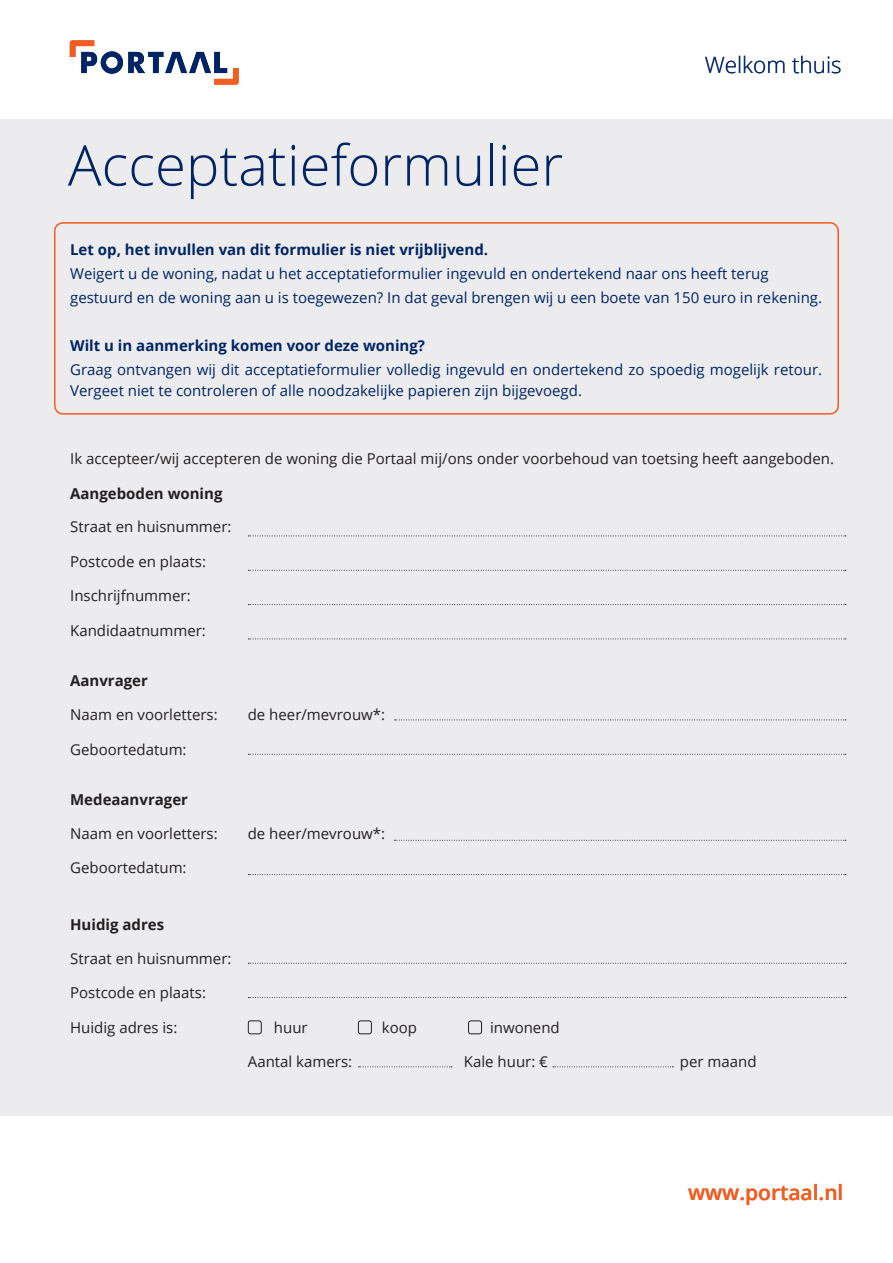
<style>
.page{position:relative;width:893px;height:1263px;background:#fff}
.page>*{position:absolute;margin:0;border:0;box-sizing:border-box;transform-origin:0 0}
.t1{font:300 56.25px "Open Sans";color:#002464}
.t2{font:300 22.5px "Open Sans";color:#002464}
.t3{font:600 21px "Open Sans";color:#f25d21}
.t4{font:15px "Open Sans";color:#231f20}
.t5{font:15px/24px "Open Sans";color:#002464}
.t6{font:700 15px "Open Sans";color:#002464}
.t7{font:700 15px "Open Sans";color:#231f20}
</style>
<div class="page">
<div style="left:0;top:119px;width:893px;height:996px;background:#ececee"></div>
<div style="left:54px;top:222px;width:785px;height:193px;border:2px solid #f25b21;border-radius:9px"></div>
<svg style="left:70px;top:40px;width:169px;height:45px"></svg>
<svg style="left:248px;top:535px;width:598px;height:1px"></svg>
<svg style="left:248px;top:963px;width:598px;height:1px"></svg>
<svg style="left:358px;top:1066px;width:95px;height:1px"></svg>
<svg style="left:553px;top:1066px;width:121px;height:1px"></svg>
<svg style="left:394px;top:719px;width:452px;height:1px"></svg>
<svg style="left:394px;top:840px;width:452px;height:1px"></svg>
<svg style="left:248px;top:604px;width:598px;height:1px"></svg>
<svg style="left:248px;top:570px;width:598px;height:1px"></svg>
<svg style="left:248px;top:997px;width:598px;height:1px"></svg>
<svg style="left:248px;top:754px;width:598px;height:1px"></svg>
<svg style="left:248px;top:874px;width:598px;height:1px"></svg>
<svg style="left:248px;top:638px;width:598px;height:1px"></svg>
<div style="left:248px;top:1020px;width:14px;height:14px;border:1px solid #231f20;border-radius:2px"></div>
<div style="left:358px;top:1020px;width:14px;height:14px;border:1px solid #231f20;border-radius:2px"></div>
<div style="left:468px;top:1020px;width:14px;height:14px;border:1px solid #231f20;border-radius:2px"></div>
<h1 class="t1" style="left:68px;top:127px;width:497px">Acceptatieformulier</h1>
<h1 class="t1" style="left:102px;top:127px;width:434px">anvra gformulier</h1>
<h2 class="t2" style="left:705px;top:49px;width:138px">Welkom thuis</h2>
<p class="t6" style="left:70px;top:239px;width:419px">Let op, het invullen van dit formulier is niet vrijblijvend.</p>
<p class="t5" style="left:70px;top:261px;width:753px">Weigert u de woning, nadat u het acceptatieformulier ingevuld en ondertekend naar ons heeft terug gestuurd en de woning aan u is toegewezen? In dat geval brengen wij u een boete van 150 euro in rekening.</p>
<p class="t6" style="left:70px;top:335px;width:356px">Wilt u in aanmerking komen voor deze woning?</p>
<p class="t5" style="left:70px;top:358px;width:753px;line-height:21px">Graag ontvangen wij dit acceptatieformulier volledig ingevuld en ondertekend zo spoedig mogelijk retour.<br>Vergeet niet te controleren of alle noodzakelijke papieren zijn bijgevoegd.</p>
<p class="t4" style="left:70px;top:448px;width:765px">Ik accepteer/wij accepteren de woning die Portaal mij/ons onder voorbehoud van toetsing heeft aangeboden.</p>
<p class="t7" style="left:70px;top:482px;width:154px">Aangeboden woning</p>
<p class="t4" style="left:70px;top:517px;width:163px">Straat en huisnummer:</p>
<p class="t4" style="left:70px;top:551px;width:137px">Postcode en plaats:</p>
<p class="t4" style="left:70px;top:586px;width:122px">Inschrijfnummer:</p>
<p class="t4" style="left:70px;top:620px;width:137px">Kandidaatnummer:</p>
<p class="t7" style="left:70px;top:670px;width:79px">Aanvrager</p>
<p class="t4" style="left:70px;top:704px;width:149px">Naam en voorletters:</p>
<p class="t4" style="left:248px;top:704px;width:139px">de heer/mevrouw*:</p>
<p class="t4" style="left:70px;top:739px;width:118px">Geboortedatum:</p>
<p class="t7" style="left:70px;top:789px;width:119px">Medeaanvrager</p>
<p class="t4" style="left:70px;top:823px;width:149px">Naam en voorletters:</p>
<p class="t4" style="left:248px;top:823px;width:139px">de heer/mevrouw*:</p>
<p class="t4" style="left:70px;top:857px;width:118px">Geboortedatum:</p>
<p class="t7" style="left:70px;top:914px;width:96px">Huidig adres</p>
<p class="t4" style="left:70px;top:948px;width:163px">Straat en huisnummer:</p>
<p class="t4" style="left:70px;top:982px;width:137px">Postcode en plaats:</p>
<p class="t4" style="left:70px;top:1017px;width:109px">Huidig adres is:</p>
<p class="t4" style="left:274px;top:1017px;width:35px">huur</p>
<p class="t4" style="left:382px;top:1017px;width:37px">koop</p>
<p class="t4" style="left:490px;top:1017px;width:71px">inwonend</p>
<p class="t4" style="left:248px;top:1051px;width:106px">Aantal kamers:</p>
<p class="t4" style="left:464px;top:1051px;width:86px">Kale huur: €</p>
<p class="t4" style="left:680px;top:1051px;width:78px">per maand</p>
<h3 class="t3" style="left:688px;top:1178px;width:157px">www.portaal.nl</h3>
</div>
